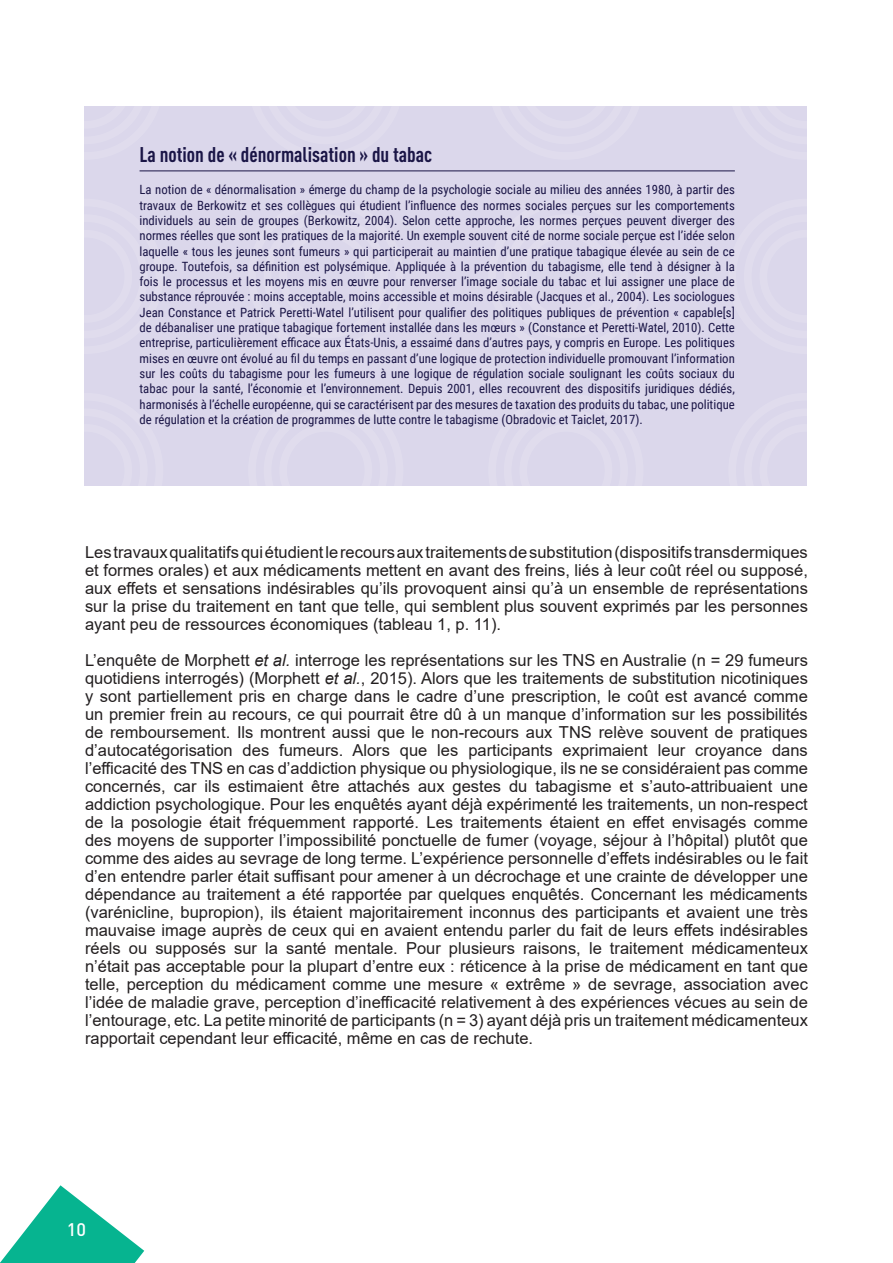
<style>
.page{position:relative;width:893px;height:1263px;background:#fff}
.page>*{position:absolute;margin:0;border:0;box-sizing:border-box;transform-origin:0 0}
.t1{font:700 condensed 21px "DIN Pro";color:#1a1546}
.t2{font:500 18px "DIN Pro";color:#fff}
.t3{font:16.5px/18px "Arial";color:#231f20;text-align:justify}
.t4{font:12.75px/15.3px "Roboto Condensed";color:#1a1546;text-align:justify}
.s1{font-style:italic}
</style>
<div class="page">
<svg style="left:0;top:1185px;width:144px;height:78px"></svg>
<div style="left:84px;top:106px;width:723px;height:380px;background:#dbd7eb"></div>
<hr style="left:140px;top:171px;width:595px;height:1px;background:#1a1546">
<p class="t1" style="left:140px;top:139px;width:294px">La notion de « dénormalisation » du tabac</p>
<p class="t4" style="left:140px;top:182px;width:597px">La notion de « dénormalisation » émerge du champ de la psychologie sociale au milieu des années 1980, à partir des travaux de Berkowitz et ses collègues qui étudient l’influence des normes sociales perçues sur les comportements individuels au sein de groupes (Berkowitz, 2004). Selon cette approche, les normes perçues peuvent diverger des normes réelles que sont les pratiques de la majorité. Un exemple souvent cité de norme sociale perçue est l’idée selon laquelle « tous les jeunes sont fumeurs » qui participerait au maintien d’une pratique tabagique élevée au sein de ce groupe. Toutefois, sa définition est polysémique. Appliquée à la prévention du tabagisme, elle tend à désigner à la fois le processus et les moyens mis en œuvre pour renverser l’image sociale du tabac et lui assigner une place de substance réprouvée : moins acceptable, moins accessible et moins désirable (Jacques et al., 2004). Les sociologues Jean Constance et Patrick Peretti-Watel l’utilisent pour qualifier des politiques publiques de prévention « capable[s] de débanaliser une pratique tabagique fortement installée dans les mœurs » (Constance et Peretti-Watel, 2010). Cette entreprise, particulièrement efficace aux États-Unis, a essaimé dans d’autres pays, y compris en Europe. Les politiques mises en œuvre ont évolué au fil du temps en passant d’une logique de protection individuelle promouvant l’information sur les coûts du tabagisme pour les fumeurs à une logique de régulation sociale soulignant les coûts sociaux du tabac pour la santé, l’économie et l’environnement. Depuis 2001, elles recouvrent des dispositifs juridiques dédiés, harmonisés à l’échelle européenne, qui se caractérisent par des mesures de taxation des produits du tabac, une politique de régulation et la création de programmes de lutte contre le tabagisme (Obradovic et Taiclet, 2017).</p>
<p class="t3" style="left:85px;top:543px;width:724px">Les travaux qualitatifs qui étudient le recours aux traitements de substitution (dispositifs transdermiques et formes orales) et aux médicaments mettent en avant des freins, liés à leur coût réel ou supposé, aux effets et sensations indésirables qu’ils provoquent ainsi qu’à un ensemble de représentations sur la prise du traitement en tant que telle, qui semblent plus souvent exprimés par les personnes ayant peu de ressources économiques (tableau 1, p. 11).</p>
<p class="t3" style="left:85px;top:651px;width:724px">L’enquête de Morphett <span class="s1">et al.</span> interroge les représentations sur les TNS en Australie (n = 29 fumeurs quotidiens interrogés) (Morphett <span class="s1">et al.</span>, 2015). Alors que les traitements de substitution nicotiniques y sont partiellement pris en charge dans le cadre d’une prescription, le coût est avancé comme un premier frein au recours, ce qui pourrait être dû à un manque d’information sur les possibilités de remboursement. Ils montrent aussi que le non-recours aux TNS relève souvent de pratiques d’autocatégorisation des fumeurs. Alors que les participants exprimaient leur croyance dans l’efficacité des TNS en cas d’addiction physique ou physiologique, ils ne se considéraient pas comme concernés, car ils estimaient être attachés aux gestes du tabagisme et s’auto-attribuaient une addiction psychologique. Pour les enquêtés ayant déjà expérimenté les traitements, un non-respect de la posologie était fréquemment rapporté. Les traitements étaient en effet envisagés comme des moyens de supporter l’impossibilité ponctuelle de fumer (voyage, séjour à l’hôpital) plutôt que comme des aides au sevrage de long terme. L’expérience personnelle d’effets indésirables ou le fait d’en entendre parler était suffisant pour amener à un décrochage et une crainte de développer une dépendance au traitement a été rapportée par quelques enquêtés. Concernant les médicaments (varénicline, bupropion), ils étaient majoritairement inconnus des participants et avaient une très mauvaise image auprès de ceux qui en avaient entendu parler du fait de leurs effets indésirables réels ou supposés sur la santé mentale. Pour plusieurs raisons, le traitement médicamenteux n’était pas acceptable pour la plupart d’entre eux : réticence à la prise de médicament en tant que telle, perception du médicament comme une mesure « extrême » de sevrage, association avec l’idée de maladie grave, perception d’inefficacité relativement à des expériences vécues au sein de l’entourage, etc. La petite minorité de participants (n = 3) ayant déjà pris un traitement médicamenteux rapportait cependant leur efficacité, même en cas de rechute.</p>
<p class="t2" style="left:67px;top:1215px;width:21px">10</p>
</div>
